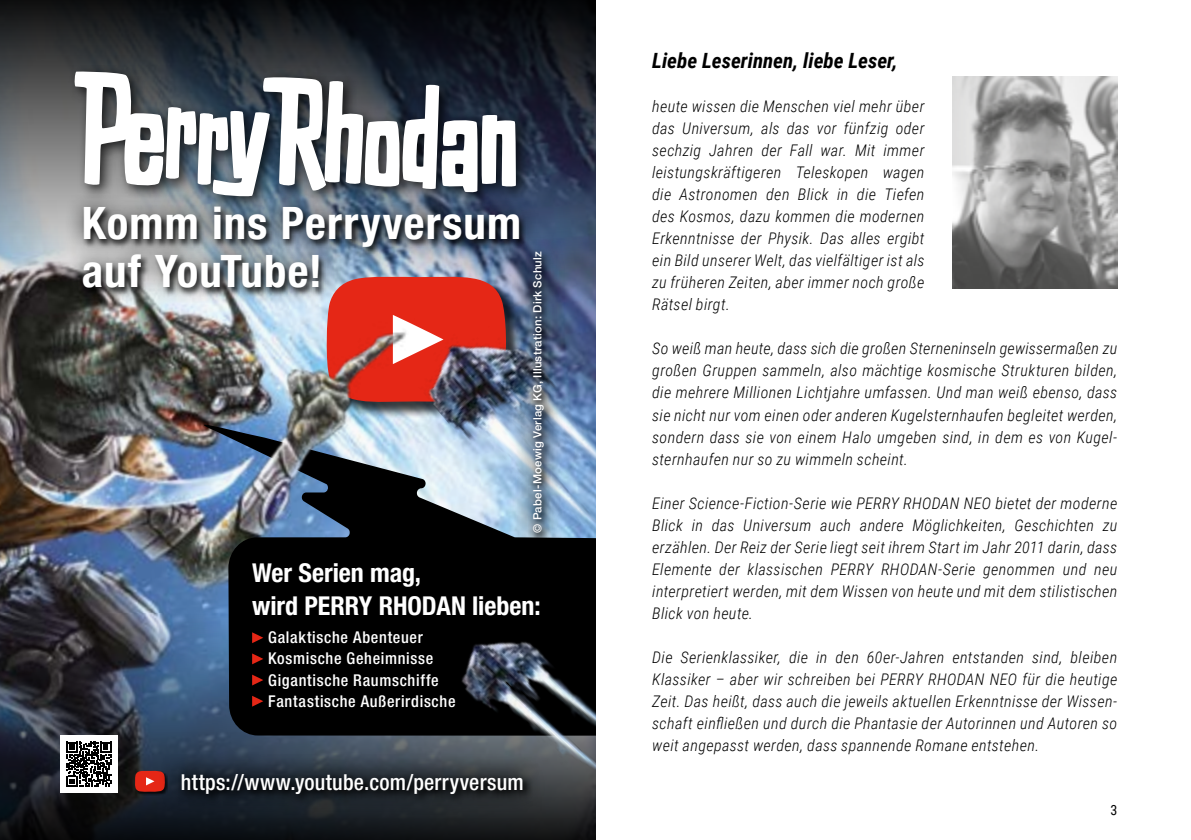
<style>
.page{position:relative;width:1191px;height:840px;background:#fff}
.page>*{position:absolute;margin:0;border:0;box-sizing:border-box;transform-origin:0 0}
.t1{font:700 condensed 44.8px/47.8px "Helvetica Neue LT Pro";letter-spacing:.025em;color:#fff}
.t2{font:700 condensed 26px/33.2px "Helvetica Neue LT Pro";color:#fff}
.t3{font:500 condensed 22px "Helvetica Neue LT Pro";letter-spacing:.015em;color:#fff}
.t4{font:italic 700 21px "Roboto Condensed";color:#000}
.t5{font:500 condensed 16.2px/21.2px "Helvetica Neue LT Pro";letter-spacing:.04em;color:#fff}
.t6{font:italic 300 16px/22px "Roboto Condensed";letter-spacing:.025em;color:#000;text-align:justify}
.t7{font:14px "Roboto Condensed";color:#000}
.t8{font:500 11.4px "Helvetica Neue LT Pro";letter-spacing:.025em;color:#fff}
</style>
<div class="page">
<img style="left:0;top:296px;width:228px;height:317px">
<svg style="left:0;top:0;width:595px;height:296px;background:#33373f"></svg>
<svg style="left:0;top:613px;width:595px;height:226px;background:#272d38"></svg>
<svg style="left:182px;top:416px;width:414px;height:319px;background:#1f2832"></svg>
<img style="left:406px;top:293px;width:190px;height:298px">
<img style="left:427px;top:595px;width:169px;height:227px">
<div style="left:135px;top:770px;width:32px;height:24px;background:#000;opacity:.75"></div>
<svg style="left:135px;top:769px;width:22px;height:23px"></svg>
<img style="left:228px;top:306px;width:186px;height:284px">
<svg style="left:252px;top:632px;width:11px;height:10px"></svg>
<svg style="left:252px;top:653px;width:11px;height:11px"></svg>
<svg style="left:252px;top:674px;width:11px;height:11px"></svg>
<svg style="left:252px;top:695px;width:11px;height:11px"></svg>
<div style="left:63px;top:188px;width:476px;height:118px;background:#000;opacity:.5"></div>
<div style="left:157px;top:749px;width:390px;height:68px;background:#000;opacity:.75"></div>
<div style="left:507px;top:230px;width:60px;height:324px;background:#000;opacity:.75"></div>
<div style="left:68px;top:65px;width:462px;height:146px;background:#000;opacity:.75"></div>
<svg style="left:74px;top:71px;width:442px;height:126px"></svg>
<div style="left:60px;top:735px;width:57px;height:57px;background:#fff"></div>
<svg style="left:67px;top:741px;width:44px;height:45px"></svg>
<img style="left:952px;top:76px;width:165px;height:212px">
<h1 class="t1" style="left:82px;top:199px;width:441px">Komm ins Perryversum auf YouTube!</h1>
<p class="t8" style="left:531px;top:532px;width:283px;rotate:-90deg">© Pabel-Moewig Verlag KG, Illustration: Dirk Schulz</p>
<h2 class="t2" style="left:252px;top:555px;width:290px">Wer Serien mag,<br>wird PERRY RHODAN lieben:</h2>
<p class="t5" style="left:268px;top:626px;width:189px">Galaktische Abenteuer<br>Kosmische Geheimnisse<br>Gigantische Raumschiffe<br>Fantastische Außerirdische</p>
<h3 class="t3" style="left:181px;top:768px;width:344px">https://www.youtube.com/perryversum</h3>
<h3 class="t4" style="left:652px;top:46px;width:247px">Liebe Leserinnen, liebe Leser,</h3>
<p class="t6" style="left:652px;top:95px;width:274px">heute wissen die Menschen viel mehr über das Universum, als das vor fünfzig oder sechzig Jahren der Fall war. Mit immer leistungskräftigeren Teleskopen wagen die Astronomen den Blick in die Tiefen des Kosmos, dazu kommen die modernen Erkenntnisse der Physik. Das alles ergibt ein Bild unserer Welt, das vielfältiger ist als zu früheren Zeiten, aber immer noch große Rätsel birgt.</p>
<p class="t6" style="left:652px;top:337px;width:466px">So weiß man heute, dass sich die großen Sterneninseln gewissermaßen zu großen Gruppen sammeln, also mächtige kosmische Strukturen bilden, die mehrere Millionen Lichtjahre umfassen. Und man weiß ebenso, dass sie nicht nur vom einen oder anderen Kugelsternhaufen begleitet werden, sondern dass sie von einem Halo umgeben sind, in dem es von Kugel&shy;sternhaufen nur so zu wimmeln scheint.</p>
<p class="t6" style="left:652px;top:491px;width:466px">Einer Science-Fiction-Serie wie PERRY RHODAN NEO bietet der moderne Blick in das Universum auch andere Möglichkeiten, Geschichten zu erzählen. Der Reiz der Serie liegt seit ihrem Start im Jahr 2011 darin, dass Elemente der klassischen PERRY RHODAN-Serie genommen und neu interpretiert werden, mit dem Wissen von heute und mit dem stilistischen Blick von heute.</p>
<p class="t6" style="left:652px;top:645px;width:466px">Die Serienklassiker, die in den 60er-Jahren entstanden sind, bleiben Klassiker – aber wir schreiben bei PERRY RHODAN NEO für die heutige Zeit. Das heißt, dass auch die jeweils aktuellen Erkenntnisse der Wissen&shy;schaft einfließen und durch die Phantasie der Autorinnen und Autoren so weit angepasst werden, dass spannende Romane entstehen.</p>
<p class="t7" style="left:1110px;top:799px;width:8px">3</p>
</div>
